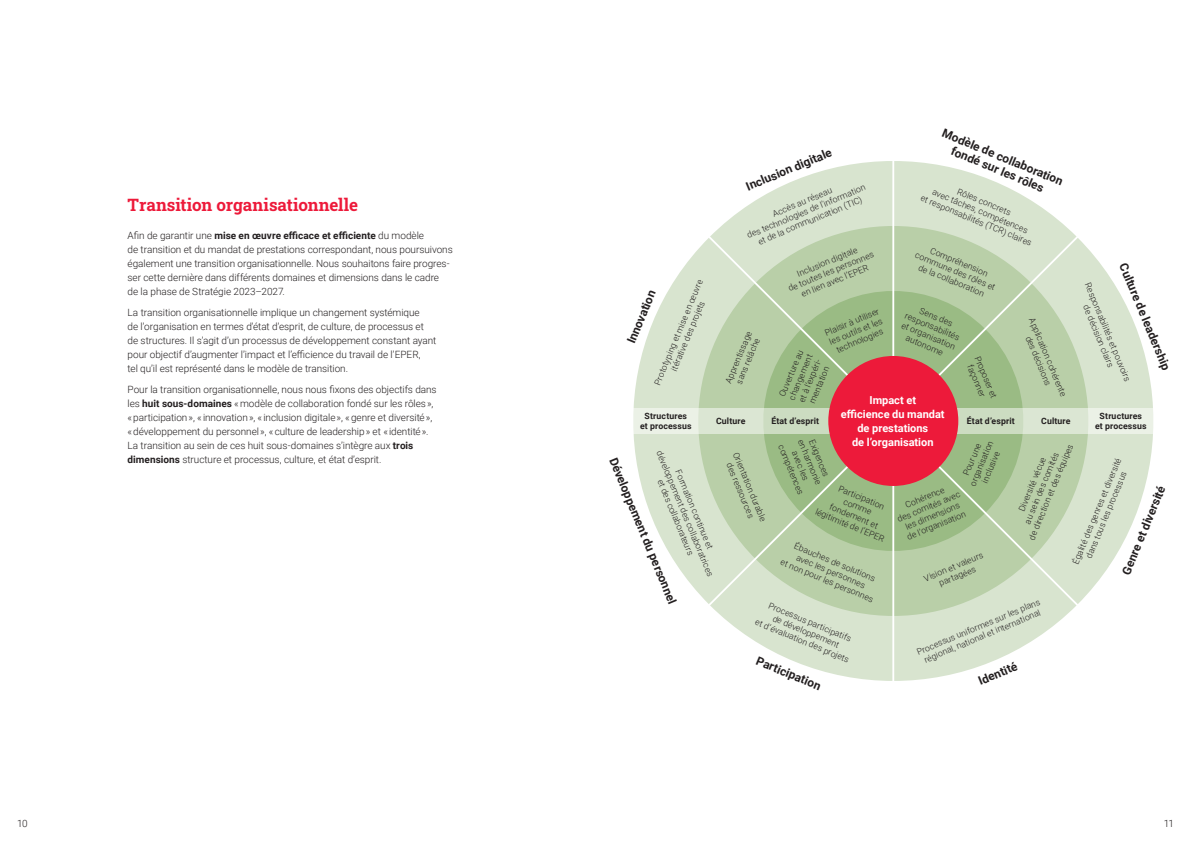
<style>
.page{position:relative;width:1191px;height:842px;background:#fff}
.page>*{position:absolute;margin:0;border:0;box-sizing:border-box;transform-origin:0 0}
.t1{font:700 17px "Roboto Slab";letter-spacing:-.005em;color:#ed1a3a}
.t2{font:700 11.9px/13.3px "Roboto";color:#231f20;text-align:center}
.t3{font:700 11px/13.8px "Roboto";color:#fff;text-align:center}
.t4{font:300 10px/14px "Roboto";letter-spacing:-.005em;color:#231f20}
.t5{font:300 8.7px/10.1px "Roboto";color:#231f20;text-align:center}
.t6{font:700 8.7px/10.1px "Roboto";letter-spacing:.015em;color:#231f20;text-align:center}
.s1{font-weight:700}
</style>
<div class="page">
<svg style="left:633px;top:161px;width:520px;height:520px"></svg>
<svg style="left:679px;top:207px;width:428px;height:428px;fill:#d8e4cf"></svg>
<hr style="left:892px;top:145px;width:2px;height:552px;background:#fff">
<div style="left:633px;top:408px;width:520px;height:26px;background:#ebf1e6"></div>
<svg style="left:695px;top:223px;width:396px;height:395px;background:#bbd1ac"></svg>
<div style="left:828px;top:356px;width:130px;height:130px;background:#ed1a3a;border-radius:50%"></div>
<h1 class="t1" style="left:128px;top:193px;width:232px">Transition organisationnelle</h1>
<p class="t4" style="left:128px;top:228px;width:327px">Afin de garantir une <span class="s1">mise en œuvre efficace et efficiente</span> du modèle<br>de transition et du mandat de prestations correspondant, nous poursuivons également une transition organisationnelle. Nous souhaitons faire progres&shy;ser cette dernière dans différents domaines et dimensions dans le cadre<br>de la phase de Stratégie 2023–2027.</p>
<p class="t4" style="left:128px;top:305px;width:310px">La transition organisationnelle implique un changement systémique<br>de l’organisation en termes d’état d’esprit, de culture, de processus et de structures. Il s’agit d’un processus de développement constant ayant pour objectif d’augmenter l’impact et l’efficience du travail de l’EPER,<br>tel qu’il est représenté dans le modèle de transition.</p>
<p class="t4" style="left:128px;top:382px;width:310px">Pour la transition organisationnelle, nous nous fixons des objectifs dans les <span class="s1">huit sous-domaines</span> « modèle de collaboration fondé sur les rôles », « participation », « innovation », « inclusion digitale », « genre et diversité », « développement du personnel », « culture de leadership » et « identité ».<br>La transition au sein de ces huit sous-domaines s’intègre aux <span class="s1">trois dimensions</span> structure et processus, culture, et état d’esprit.</p>
<h2 class="t2" style="left:945px;top:125px;width:131px;rotate:23deg">Modèle de collaboration fondé sur les rôles</h2>
<p class="t5" style="left:930px;top:174px;width:121px;rotate:22deg">Rôles concrets<br>avec tâches, compétences<br>et responsabilités (TCR) claires</p>
<p class="t5" style="left:921px;top:241px;width:87px;rotate:22deg">Compréhension commune des rôles et de la collaboration</p>
<p class="t5" style="left:911px;top:301px;width:60px;rotate:22deg">Sens des responsabilités et organisation autonome</p>
<h2 class="t2" style="left:744px;top:181px;width:93px;rotate:-23deg">Inclusion digitale</h2>
<p class="t5" style="left:741px;top:220px;width:129px;rotate:-22deg">Accès au réseau<br>des technologies de l’information et de la communication (TIC)</p>
<p class="t5" style="left:783px;top:274px;width:93px;rotate:-22deg">Inclusion digitale<br>de toutes les personnes en lien avec l’EPER</p>
<p class="t5" style="left:823px;top:328px;width:59px;rotate:-22deg">Plaisir à utiliser les outils et les technologies</p>
<h2 class="t2" style="left:1129px;top:261px;width:116px;rotate:67deg">Culture de leadership</h2>
<h2 class="t2" style="left:624px;top:340px;width:58px;rotate:-67deg">Innovation</h2>
<p class="t5" style="left:652px;top:383px;width:115px;rotate:-68deg">Prototyping et mise en œuvre itérative des projets</p>
<p class="t5" style="left:1093px;top:281px;width:107px;rotate:68deg">Responsabilités et pouvoirs de décision clairs</p>
<p class="t5" style="left:1037px;top:316px;width:85px;rotate:68deg">Application cohérente des décisions</p>
<p class="t5" style="left:723px;top:381px;width:57px;rotate:-68deg">Apprentissage sans relâche</p>
<p class="t5" style="left:777px;top:394px;width:51px;rotate:-68deg">Ouverture au changement et à l’expéri&shy;mentation</p>
<p class="t5" style="left:982px;top:354px;width:46px;rotate:68deg">Proposer et façonner</p>
<p class="t3" style="left:841px;top:393px;width:105px">Impact et<br>efficience du mandat de prestations<br>de l’organisation</p>
<p class="t6" style="left:640px;top:411px;width:53px">Structures et processus</p>
<p class="t6" style="left:1095px;top:411px;width:53px">Structures et processus</p>
<p class="t6" style="left:716px;top:416px;width:31px">Culture</p>
<p class="t6" style="left:771px;top:416px;width:49px">État d’esprit</p>
<p class="t6" style="left:967px;top:416px;width:49px">État d’esprit</p>
<p class="t6" style="left:1041px;top:416px;width:31px">Culture</p>
<p class="t5" style="left:814px;top:432px;width:54px;rotate:68deg">Exigences<br>en harmonie avec les compétences</p>
<p class="t5" style="left:958px;top:480px;width:49px;rotate:-68deg">Pour une organisation inclusive</p>
<p class="t5" style="left:1008px;top:530px;width:104px;rotate:-68deg">Diversité vécue<br>au sein des comités<br>de direction et des équipes</p>
<p class="t5" style="left:674px;top:445px;width:136px;rotate:68deg">Formation continue et développement des collaboratrices et des collaborateurs</p>
<p class="t5" style="left:741px;top:450px;width:75px;rotate:68deg">Orientation durable des ressources</p>
<p class="t5" style="left:1070px;top:562px;width:115px;rotate:-68deg">Égalité des genres et diversité dans tous les processus</p>
<h2 class="t2" style="left:619px;top:456px;width:158px;rotate:67deg">Développement du personnel</h2>
<h2 class="t2" style="left:1118px;top:571px;width:96px;rotate:-67deg">Genre et diversité</h2>
<p class="t5" style="left:829px;top:478px;width:76px;rotate:22deg">Participation comme fondement et légitimité de l’EPER</p>
<p class="t5" style="left:790px;top:538px;width:101px;rotate:22deg">Ébauches de solutions avec les personnes<br>et non pour les personnes</p>
<p class="t5" style="left:765px;top:598px;width:102px;rotate:22deg">Processus participatifs<br>de développement<br>et d‘évaluation des projets</p>
<p class="t5" style="left:892px;top:505px;width:69px;rotate:-22deg">Cohérence<br>des comités avec les dimensions de l’organisation</p>
<p class="t5" style="left:922px;top:573px;width:65px;rotate:-22deg">Vision et valeurs partagées</p>
<p class="t5" style="left:915px;top:646px;width:134px;rotate:-22deg">Processus uniformes sur les plans régional, national et international</p>
<h2 class="t2" style="left:760px;top:653px;width:70px;rotate:23deg">Participation</h2>
<h2 class="t2" style="left:976px;top:675px;width:42px;rotate:-23deg">Identité</h2>
<p class="t4" style="left:17px;top:816px;width:12px">10</p>
<p class="t4" style="left:1163px;top:816px;width:12px">11</p>
</div>
